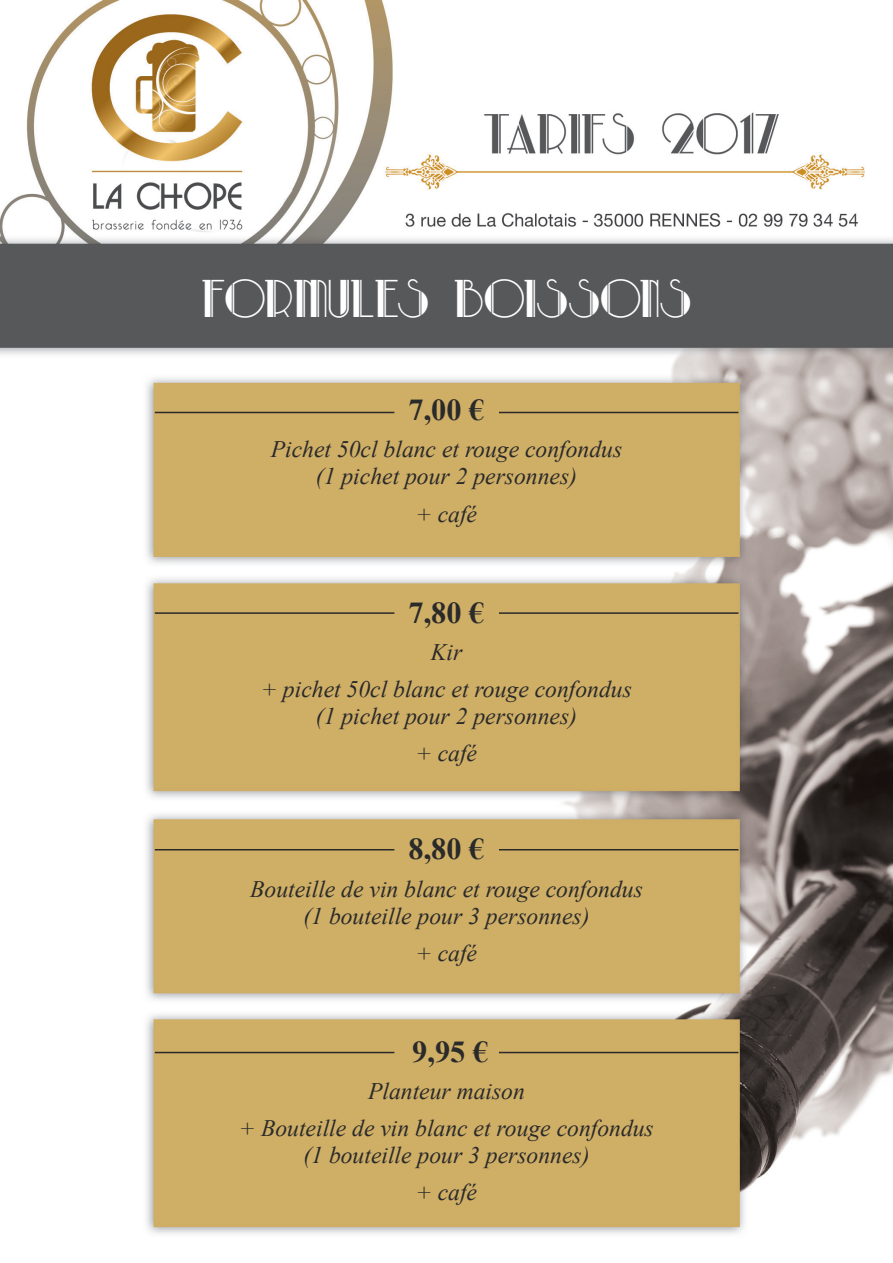
<style>
.page{position:relative;width:893px;height:1263px;background:#fff}
.page>*{position:absolute;margin:0;border:0;box-sizing:border-box;transform-origin:0 0}
.t1{font:49.5px "Park Lane NF";color:#fff}
.t2{font:700 30.3px "Times New Roman";color:#2a2a2a}
.t3{font:italic 23.7px/37px "Times New Roman";color:#2a2a2a;text-align:center}
</style>
<div class="page">
<img style="left:0;top:0;width:893px;height:1234px">
<hr style="left:155px;top:412px;width:239px;height:1px;background:#2a2a2a">
<hr style="left:155px;top:612px;width:239px;height:2px;background:#2a2a2a">
<hr style="left:155px;top:849px;width:239px;height:1px;background:#2a2a2a">
<hr style="left:155px;top:1052px;width:239px;height:1px;background:#2a2a2a">
<hr style="left:499px;top:412px;width:239px;height:1px;background:#2a2a2a">
<hr style="left:499px;top:612px;width:239px;height:2px;background:#2a2a2a">
<hr style="left:499px;top:849px;width:239px;height:1px;background:#2a2a2a">
<hr style="left:499px;top:1052px;width:239px;height:1px;background:#2a2a2a">
<h1 class="t1" style="left:201px;top:272px;width:491px">FORMULES BOISSONS</h1>
<p class="t2" style="left:408px;top:389px;width:77px">7,00 €</p>
<p class="t3" style="left:271px;top:435px;width:353px;line-height:27px">Pichet 50cl blanc et rouge confondus (1 pichet pour 2 personnes)</p>
<p class="t3" style="left:416px;top:494px;width:63px">+ café</p>
<p class="t2" style="left:408px;top:592px;width:77px">7,80 €</p>
<p class="t3" style="left:261px;top:633px;width:372px">Kir<br>+ pichet 50cl blanc et rouge confondus</p>
<p class="t3" style="left:316px;top:697px;width:263px">(1 pichet pour 2 personnes) + café</p>
<p class="t2" style="left:408px;top:828px;width:77px">8,80 €</p>
<p class="t3" style="left:250px;top:875px;width:394px;line-height:27px">Bouteille de vin blanc et rouge confondus (1 bouteille pour 3 personnes)</p>
<p class="t3" style="left:416px;top:934px;width:63px">+ café</p>
<p class="t2" style="left:412px;top:1031px;width:77px">9,95 €</p>
<p class="t3" style="left:239px;top:1072px;width:416px">Planteur maison<br>+ Bouteille de vin blanc et rouge confondus</p>
<p class="t3" style="left:303px;top:1136px;width:288px">(1 bouteille pour 3 personnes) + café</p>
</div>
